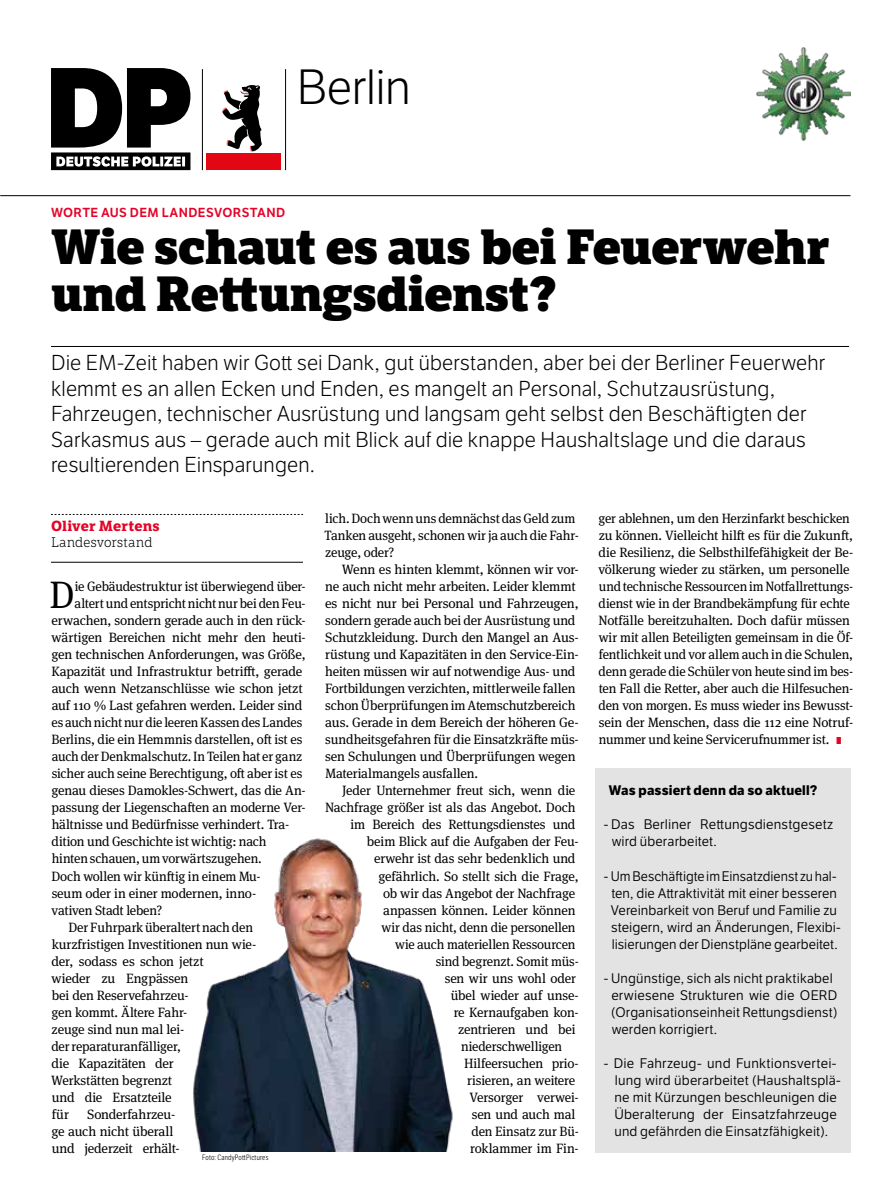
<style>
.page{position:relative;width:893px;height:1191px;background:#fff}
.page>*{position:absolute;margin:0;border:0;box-sizing:border-box;transform-origin:0 0}
.t1{font:800 48px/47.1px "LFT Etica Sheriff";letter-spacing:-.01em;color:#000}
.t2{font:48px "LFT Etica Lt";letter-spacing:-.01em;color:#000}
.t3{font:38.25px "Meta Serif Pro";color:#000}
.t4{font:21px/25.5px "LFT Etica Lt";letter-spacing:.01em;color:#000}
.t5{font:700 14.25px "LFT Etica Sheriff";letter-spacing:.01em;color:#e40428}
.t6{font:13.5px/17px "Meta Serif Pro";letter-spacing:-.01em;color:#000}
.t7{font:13.5px/17px "LFT Etica Bk";letter-spacing:.01em;color:#000}
.t8{font:700 13.5px "LFT Etica";letter-spacing:.015em;color:#000}
.t9{font:300 13.5px "LFT Etica Sheriff";color:#000}
.t10{font:12.75px "LFT Etica SB";letter-spacing:.03em;color:#e40428}
.t11{font:300 7.5px "LFT Etica Condensed";letter-spacing:.025em;color:#000}
.s1{font-family:"LFT Etica XB";font-size:9.75px;color:#e40428}
</style>
<div class="page">
<svg style="left:51px;top:68px;width:139px;height:102px"></svg>
<img style="left:757px;top:47px;width:93px;height:93px">
<hr style="left:0;top:195px;width:850px;height:1px;background:#000">
<div style="left:207px;top:153px;width:74px;height:17px;background:#e30613"></div>
<svg style="left:222px;top:85px;width:40px;height:66px"></svg>
<hr style="left:202px;top:69px;width:1px;height:101px;background:#000">
<hr style="left:285px;top:69px;width:1px;height:101px;background:#000">
<hr style="left:51px;top:346px;width:798px;height:1px;background:#000">
<svg style="left:51px;top:514px;width:252px;height:1px"></svg>
<hr style="left:51px;top:562px;width:252px;height:1px;background:#000">
<img style="left:193px;top:838px;width:260px;height:313px">
<div style="left:595px;top:768px;width:255px;height:384px;background:#e3e3e3"></div>
<h1 class="t2" style="left:297px;top:60px;width:116px">Berlin</h1>
<p class="t10" style="left:51px;top:205px;width:236px">WORTE AUS DEM LANDESVORSTAND</p>
<h1 class="t1" style="left:51px;top:223px;width:780px">Wie schaut es aus bei Feuerwehr und Rettungsdienst?</h1>
<p class="t4" style="left:51px;top:350px;width:776px">Die EM-Zeit haben wir Gott sei Dank, gut überstanden, aber bei der Berliner Feuerwehr klemmt es an allen Ecken und Enden, es mangelt an Personal, Schutzausrüstung, Fahrzeugen, technischer Ausrüstung und langsam geht selbst den Beschäftigten der Sarkasmus aus – gerade auch mit Blick auf die knappe Haushaltslage und die daraus resultierenden Einsparungen.</p>
<p class="t5" style="left:51px;top:517px;width:110px">Oliver Mertens</p>
<p class="t9" style="left:51px;top:534px;width:103px">Landesvorstand</p>
<h2 class="t3" style="left:50px;top:567px;width:27px">D</h2>
<p class="t6" style="left:75px;top:577px;width:232px">ie Gebäudestruktur ist überwiegend über-</p>
<p class="t6" style="left:75px;top:594px;width:233px">altert und entspricht nicht nur bei den Feu-</p>
<p class="t6" style="left:52px;top:611px;width:256px">erwachen, sondern gerade auch in den rück-</p>
<p class="t6" style="left:52px;top:628px;width:256px">wärtigen Bereichen nicht mehr den heuti-</p>
<p class="t6" style="left:51px;top:645px;width:256px">gen technischen Anforderungen, was Größe,</p>
<p class="t6" style="left:51px;top:662px;width:252px">Kapazität und Infrastruktur betrifft, gerade</p>
<p class="t6" style="left:52px;top:679px;width:253px">auch wenn Netzanschlüsse wie schon jetzt</p>
<p class="t6" style="left:52px;top:696px;width:252px">auf 110 % Last gefahren werden. Leider sind</p>
<p class="t6" style="left:52px;top:713px;width:252px">es auch nicht nur die leeren Kassen des Landes</p>
<p class="t6" style="left:51px;top:730px;width:252px">Berlins, die ein Hemmnis darstellen, oft ist es</p>
<p class="t6" style="left:52px;top:747px;width:252px">auch der Denkmalschutz. In Teilen hat er ganz</p>
<p class="t6" style="left:52px;top:764px;width:252px">sicher auch seine Berechtigung, oft aber ist es</p>
<p class="t6" style="left:51px;top:781px;width:256px">genau dieses Damokles-Schwert, das die An-</p>
<p class="t6" style="left:52px;top:798px;width:256px">passung der Liegenschaften an moderne Ver-</p>
<p class="t6" style="left:52px;top:815px;width:239px">hältnisse und Bedürfnisse verhindert. Tra-</p>
<p class="t6" style="left:52px;top:832px;width:217px">dition und Geschichte ist wichtig: nach</p>
<p class="t6" style="left:52px;top:849px;width:212px">hinten schauen, um vorwärtszugehen.</p>
<p class="t6" style="left:51px;top:866px;width:211px">Doch wollen wir künftig in einem Mu-</p>
<p class="t6" style="left:52px;top:883px;width:206px">seum oder in einer modernen, inno-</p>
<p class="t6" style="left:51px;top:900px;width:113px">vativen Stadt leben?</p>
<p class="t6" style="left:68px;top:917px;width:186px">Der Fuhrpark überaltert nach den</p>
<p class="t6" style="left:52px;top:934px;width:206px">kurzfristigen Investitionen nun wie-</p>
<p class="t6" style="left:52px;top:951px;width:154px">der, sodass es schon jetzt</p>
<p class="t6" style="left:52px;top:968px;width:138px">wieder zu Engpässen</p>
<p class="t6" style="left:52px;top:985px;width:138px">bei den Reservefahrzeu-</p>
<p class="t6" style="left:51px;top:1002px;width:137px">gen kommt. Ältere Fahr-</p>
<p class="t6" style="left:52px;top:1019px;width:134px">zeuge sind nun mal lei-</p>
<p class="t6" style="left:52px;top:1036px;width:131px">der reparaturanfälliger,</p>
<p class="t6" style="left:52px;top:1053px;width:124px">die Kapazitäten der</p>
<p class="t6" style="left:51px;top:1070px;width:123px">Werkstätten begrenzt</p>
<p class="t6" style="left:52px;top:1087px;width:122px">und die Ersatzteile</p>
<p class="t6" style="left:52px;top:1104px;width:19px">für</p>
<p class="t6" style="left:51px;top:1104px;width:130px;text-indent:36px">Sonderfahrzeu&shy;ge auch nicht überall und jederzeit erhält-</p>
<p class="t11" style="left:202px;top:1153px;width:68px">Foto: CandyPottPictures</p>
<p class="t6" style="left:325px;top:509px;width:256px">lich. Doch wenn uns demnächst das Geld zum<br>Tanken ausgeht, schonen wir ja auch die Fahr&shy;zeuge, oder?</p>
<p class="t6" style="left:325px;top:560px;width:255px;text-indent:17px">Wenn es hinten klemmt, können wir vor&shy;ne auch nicht mehr arbeiten. Leider klemmt es nicht nur bei Personal und Fahrzeugen, sondern gerade auch bei der Ausrüstung und Schutzkleidung. Durch den Mangel an Aus&shy;rüstung und Kapazitäten in den Service-Ein&shy;heiten müssen wir auf notwendige Aus- und Fortbildungen verzichten, mittlerweile fallen schon Überprüfungen im Atemschutzbereich aus. Gerade in dem Bereich der höheren Ge&shy;sundheitsgefahren für die Einsatzkräfte müs&shy;sen Schulungen und Überprüfungen wegen Materialmangels ausfallen.</p>
<p class="t6" style="left:342px;top:781px;width:235px">Jeder Unternehmer freut sich, wenn die</p>
<p class="t6" style="left:325px;top:798px;width:252px">Nachfrage größer ist als das Angebot. Doch</p>
<p class="t6" style="left:350px;top:815px;width:227px">im Bereich des Rettungsdienstes und</p>
<p class="t6" style="left:367px;top:832px;width:213px">beim Blick auf die Aufgaben der Feu-</p>
<p class="t6" style="left:374px;top:849px;width:203px">erwehr ist das sehr bedenklich und</p>
<p class="t6" style="left:378px;top:866px;width:202px">gefährlich. So stellt sich die Frage,</p>
<p class="t6" style="left:383px;top:883px;width:194px">ob wir das Angebot der Nachfrage</p>
<p class="t6" style="left:383px;top:900px;width:194px">anpassen können. Leider können</p>
<p class="t6" style="left:382px;top:917px;width:195px">wir das nicht, denn die personellen</p>
<p class="t6" style="left:395px;top:934px;width:182px">wie auch materiellen Ressourcen</p>
<p class="t6" style="left:436px;top:951px;width:145px">sind begrenzt. Somit müs-</p>
<p class="t6" style="left:445px;top:968px;width:133px">sen wir uns wohl oder</p>
<p class="t6" style="left:451px;top:985px;width:130px">übel wieder auf unse-</p>
<p class="t6" style="left:454px;top:1002px;width:127px">re Kernaufgaben kon-</p>
<p class="t6" style="left:458px;top:1019px;width:119px">zentrieren und bei</p>
<p class="t6" style="left:461px;top:1036px;width:103px">niederschwelligen</p>
<p class="t6" style="left:464px;top:1053px;width:116px">Hilfeersuchen prio-</p>
<p class="t6" style="left:467px;top:1070px;width:110px">risieren, an weitere</p>
<p class="t6" style="left:469px;top:1087px;width:111px">Versorger verwei-</p>
<p class="t6" style="left:472px;top:1104px;width:105px">sen und auch mal</p>
<p class="t6" style="left:471px;top:1121px;width:109px">den Einsatz zur Bü-</p>
<p class="t6" style="left:470px;top:1138px;width:110px">roklammer im Fin-</p>
<p class="t6" style="left:598px;top:509px;width:256px">ger ablehnen, um den Herzinfarkt beschicken zu können. Vielleicht hilft es für die Zukunft, die Resilienz, die Selbsthilfefähigkeit der Be&shy;völkerung wieder zu stärken, um personelle und technische Ressourcen im Notfallrettungs&shy;dienst wie in der Brandbekämpfung für echte Notfälle bereitzuhalten. Doch dafür müssen wir mit allen Beteiligten gemeinsam in die Öf&shy;fentlichkeit und vor allem auch in die Schulen, denn gerade die Schüler von heute sind im bes&shy;ten Fall die Retter, aber auch die Hilfesuchen&shy;den von morgen. Es muss wieder ins Bewusst&shy;sein der Menschen, dass die 112 eine Notruf&shy;nummer und keine Servicerufnummer ist. <span class="s1">I</span></p>
<p class="t8" style="left:609px;top:782px;width:210px">Was passiert denn da so aktuell?</p>
<p class="t7" style="left:612px;top:816px;width:223px;text-indent:-8px">- Das Berliner Rettungsdienstgesetz wird überarbeitet.</p>
<p class="t7" style="left:604px;top:867px;width:239px;text-align:center">- Um Beschäftigte im Einsatzdienst zu hal&shy;ten, die Attraktivität mit einer besseren Vereinbarkeit von Beruf und Familie zu steigern, wird an Änderungen, Flexibi&shy;lisierungen der Dienstpläne gearbeitet.</p>
<p class="t7" style="left:611px;top:969px;width:228px;text-indent:-7px">- Ungünstige, sich als nicht praktikabel erwiesene Strukturen wie die OERD (Organisationseinheit Rettungsdienst) werden korrigiert.</p>
<p class="t7" style="left:614px;top:1054px;width:228px;text-indent:-11px">- Die Fahrzeug- und Funktionsvertei&shy;lung wird überarbeitet (Haushaltsplä&shy;ne mit Kürzungen beschleunigen die Überalterung der Einsatzfahrzeuge und gefährden die Einsatzfähigkeit).</p>
</div>
